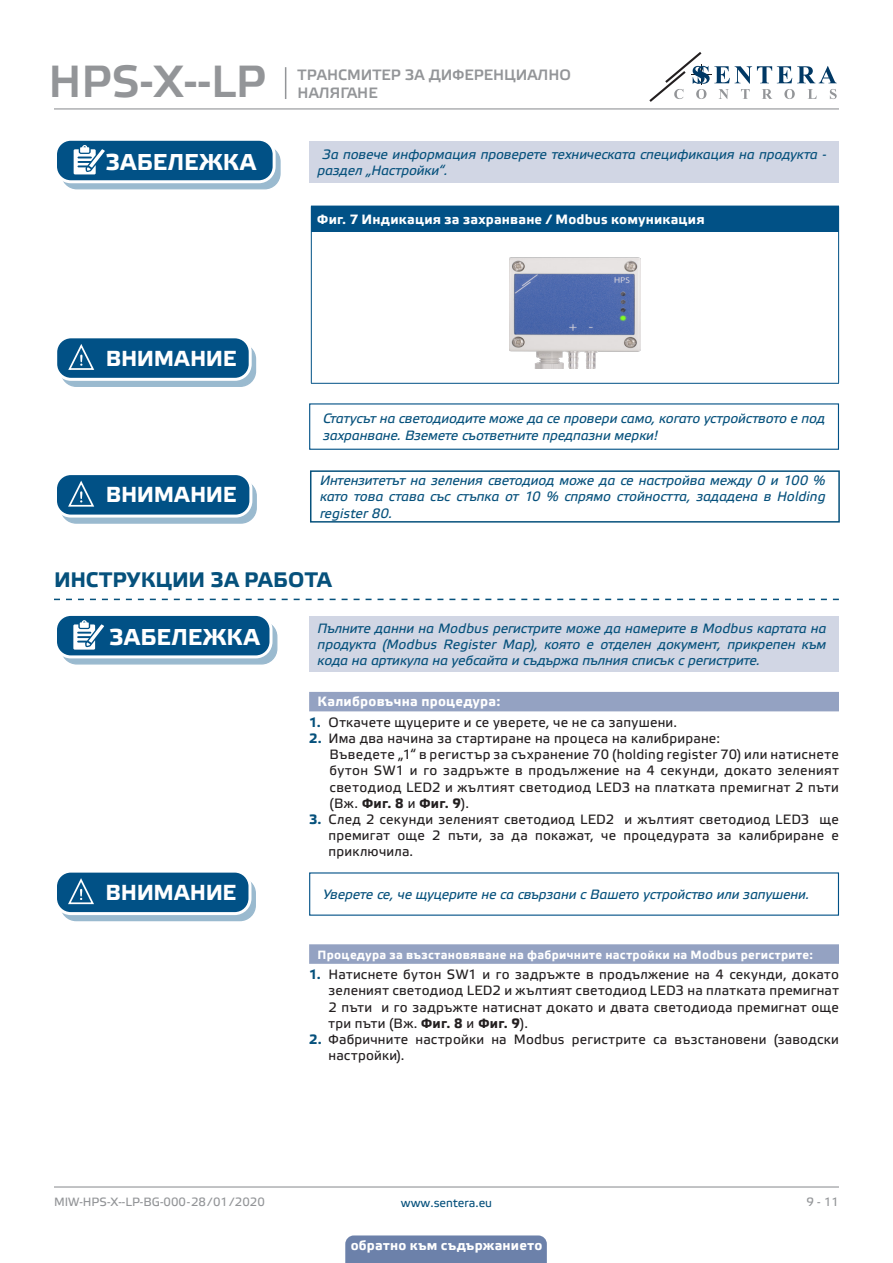
<style>
.page{position:relative;width:893px;height:1263px;background:#fff}
.page>*{position:absolute;margin:0;border:0;box-sizing:border-box;transform-origin:0 0}
.t1{font:45px "Etelka Medium Pro";color:#939598}
.t2{font:700 22.95px "Etelka Text Pro";letter-spacing:.02em;color:#fff}
.t3{font:700 21.75px "Etelka Text Pro";letter-spacing:-.02em;color:#fff}
.t4{font:700 21px "Etelka Text Pro";letter-spacing:.005em;color:#06517c}
.t5{font:15px "Etelka Medium Pro";color:#939598}
.Numbering{font:13.5px/16.2px "Etelka Text Pro";letter-spacing:.015em;color:#231f20;text-align:justify}
.attention{font:italic 13.5px/16.2px "Etelka Text Pro";letter-spacing:-.01em;color:#06517c}
.table_text{font:700 13.5px "Etelka Text Pro";letter-spacing:.015em;color:#fff}
.Number-roman{font:700 13.5px "Etelka Text Pro";letter-spacing:.02em;color:#fff}
.Number-roman-2{font:700 12px "Etelka Text Pro";letter-spacing:.025em;color:#fff}
.t6{font:12px "Etelka Text Pro";color:#939598}
.t7{font:12px "Etelka Text Pro";color:#06517c}
.s1{font-weight:700;color:#06517c}
.s2{font-weight:700}
</style>
<div class="page">
<hr style="left:54px;top:108px;width:785px;height:1px;background:#939598">
<hr style="left:54px;top:1186px;width:785px;height:1px;background:#939598">
<svg style="left:649px;top:52px;width:188px;height:50px"></svg>
<div style="left:345px;top:1235px;width:202px;height:28px;background:#6c81aa"></div>
<svg style="left:54px;top:599px;width:785px;height:1px"></svg>
<div style="left:309px;top:692px;width:530px;height:19px;background:#94a2c2"></div>
<div style="left:309px;top:944px;width:530px;height:20px;background:#94a2c2"></div>
<div style="left:62px;top:146px;width:218px;height:43px;background:linear-gradient(to right,#99b9cf,#9cbbd0);border-radius:15px"></div>
<div style="left:61px;top:146px;width:220px;height:43px;border:1px solid #015186;border-radius:15px"></div>
<div style="left:56px;top:139px;width:218px;height:43px;background:#015186;border-radius:15px"></div>
<div style="left:54px;top:138px;width:222px;height:45px;border:3px solid #fff;border-radius:15px"></div>
<svg style="left:74px;top:145px;width:37px;height:38px"></svg>
<div style="left:309px;top:141px;width:530px;height:42px;background:#d1d6e4"></div>
<div style="left:311px;top:206px;width:528px;height:26px;background:#015186"></div>
<hr style="left:311px;top:232px;width:1px;height:151px;background:#015186">
<hr style="left:838px;top:232px;width:1px;height:151px;background:#015186">
<hr style="left:311px;top:383px;width:528px;height:1px;background:#015186">
<img style="left:509px;top:257px;width:132px;height:112px">
<div style="left:309px;top:403px;width:530px;height:47px;border:1px solid #015186"></div>
<div style="left:61px;top:481px;width:195px;height:42px;background:#9abacf;border-radius:15px"></div>
<div style="left:60px;top:480px;width:197px;height:44px;border:1px solid #015186;border-radius:15px"></div>
<div style="left:56px;top:474px;width:195px;height:42px;background:#015186;border-radius:15px"></div>
<div style="left:54px;top:472px;width:198px;height:46px;border:3px solid #fff;border-radius:15px"></div>
<svg style="left:67px;top:480px;width:38px;height:37px"></svg>
<div style="left:310px;top:470px;width:530px;height:53px;border:2px solid #06517c"></div>
<svg style="left:62px;top:621px;width:215px;height:43px"></svg>
<div style="left:61px;top:621px;width:216px;height:43px;border:1px solid #015186;border-radius:15px"></div>
<div style="left:56px;top:614px;width:215px;height:43px;background:#015186;border-radius:15px"></div>
<div style="left:54px;top:613px;width:218px;height:45px;border:3px solid #fff;border-radius:15px"></div>
<svg style="left:73px;top:620px;width:37px;height:38px"></svg>
<div style="left:309px;top:616px;width:530px;height:56px;background:#d1d6e4"></div>
<div style="left:61px;top:878px;width:194px;height:42px;background:#9abacf;border-radius:15px"></div>
<div style="left:60px;top:877px;width:196px;height:44px;border:1px solid #015186;border-radius:15px"></div>
<div style="left:56px;top:871px;width:194px;height:42px;background:#015186;border-radius:15px"></div>
<div style="left:54px;top:870px;width:197px;height:45px;border:3px solid #fff;border-radius:15px"></div>
<svg style="left:67px;top:878px;width:38px;height:36px"></svg>
<div style="left:61px;top:344px;width:195px;height:42px;background:#9abacf;border-radius:15px"></div>
<div style="left:60px;top:343px;width:196px;height:44px;border:1px solid #015186;border-radius:15px"></div>
<div style="left:56px;top:337px;width:194px;height:42px;background:#015186;border-radius:15px"></div>
<div style="left:54px;top:335px;width:198px;height:46px;border:3px solid #fff;border-radius:15px"></div>
<svg style="left:67px;top:344px;width:38px;height:36px"></svg>
<hr style="left:285px;top:67px;width:1px;height:32px;background:#939598">
<h1 class="t1" style="left:48px;top:57px;width:219px">HPS-X--LP</h1>
<p class="t5" style="left:298px;top:66px;width:275px">ТРАНСМИТЕР ЗА ДИФЕРЕНЦИАЛНО</p>
<p class="t5" style="left:298px;top:84px;width:81px">НАЛЯГАНЕ</p>
<p class="t2" style="left:105px;top:149px;width:152px">ЗАБЕЛЕЖКА</p>
<p class="attention" style="left:318px;top:147px;width:510px;text-indent:5px">За повече информация проверете техническата спецификация на продукта - раздел „Настройки“.</p>
<p class="table_text" style="left:317px;top:212px;width:389px">Фиг. 7 Индикация за захранване / Modbus комуникация</p>
<p class="t3" style="left:106px;top:346px;width:132px">ВНИМАНИЕ</p>
<p class="attention" style="left:323px;top:411px;width:504px">Статусът на светодиодите може да се провери само, когато устройството е под захранване. Вземете съответните предпазни мерки!</p>
<p class="t3" style="left:106px;top:483px;width:132px">ВНИМАНИЕ</p>
<p class="attention" style="left:320px;top:473px;width:507px;text-align:justify">Интензитетът на зеления светодиод може да се настройва между 0 и 100 % като това става със стъпка от 10 % спрямо стойността, зададена в Holding register 80.</p>
<p class="t4" style="left:54px;top:568px;width:279px">ИНСТРУКЦИИ ЗА РАБОТА</p>
<p class="t2" style="left:109px;top:624px;width:152px">ЗАБЕЛЕЖКА</p>
<p class="attention" style="left:318px;top:621px;width:510px;text-align:justify">Пълните данни на Modbus регистрите може да намерите в Modbus картата на продукта (Modbus Register Map), която е отделен документ, прикрепен към кода на артикула на уебсайта и съдържа пълния списък с регистрите.</p>
<p class="Number-roman" style="left:318px;top:694px;width:184px">Калибровъчна процедура:</p>
<p class="Numbering" style="left:309px;top:715px;width:369px"><span class="s1">1.</span> Откачете щуцерите и се уверете, че не са запушени.</p>
<p class="Numbering" style="left:309px;top:731px;width:413px"><span class="s1">2.</span> Има два начина за стартиране на процеса на калибриране:</p>
<p class="Numbering" style="left:330px;top:747px;width:511px">Въведете „1“ в регистър за съхранение 70 (holding register 70) или натиснете бутон SW1 и го задръжте в продължение на 4 секунди, докато зеленият светодиод LED2 и жълтият светодиод LED3 на платката премигнат 2 пъти (Вж. <span class="s2">Фиг. 8</span> и <span class="s2">Фиг. 9</span>).</p>
<p class="Numbering" style="left:328px;top:812px;width:512px;text-indent:-20px"><span class="s1">3.</span> След 2 секунди зеленият светодиод LED2 и жълтият светодиод LED3 ще премигат още 2 пъти, за да покажат, че процедурата за калибриране е приключила.</p>
<p class="t3" style="left:105px;top:880px;width:132px">ВНИМАНИЕ</p>
<p class="attention" style="left:323px;top:887px;width:488px">Уверете се, че щуцерите не са свързани с Вашето устройство или запушени.</p>
<p class="Number-roman-2" style="left:318px;top:948px;width:497px">Процедура за възстановяване на фабричните настройки на Modbus регистрите:</p>
<p class="Numbering" style="left:328px;top:967px;width:512px;text-indent:-20px"><span class="s1">1.</span> Натиснете бутон SW1 и го задръжте в продължение на 4 секунди, докато зеленият светодиод LED2 и жълтият светодиод LED3 на платката премигнат 2 пъти и го задръжте натиснат докато и двата светодиода премигнат още три пъти (Вж. <span class="s2">Фиг. 8</span> и <span class="s2">Фиг. 9</span>).</p>
<p class="Numbering" style="left:328px;top:1032px;width:512px;text-indent:-20px"><span class="s1">2.</span> Фабричните настройки на Modbus регистрите са възстановени (заводски настройки).</p>
<p class="t6" style="left:54px;top:1195px;width:212px">MIW-HPS-X--LP-BG-000 - 28 / 01 / 2020</p>
<p class="t7" style="left:401px;top:1196px;width:93px">www.sentera.eu</p>
<p class="t6" style="left:806px;top:1195px;width:34px">9 - 11</p>
<p class="table_text" style="left:351px;top:1238px;width:193px">обратно към съдържанието</p>
</div>
